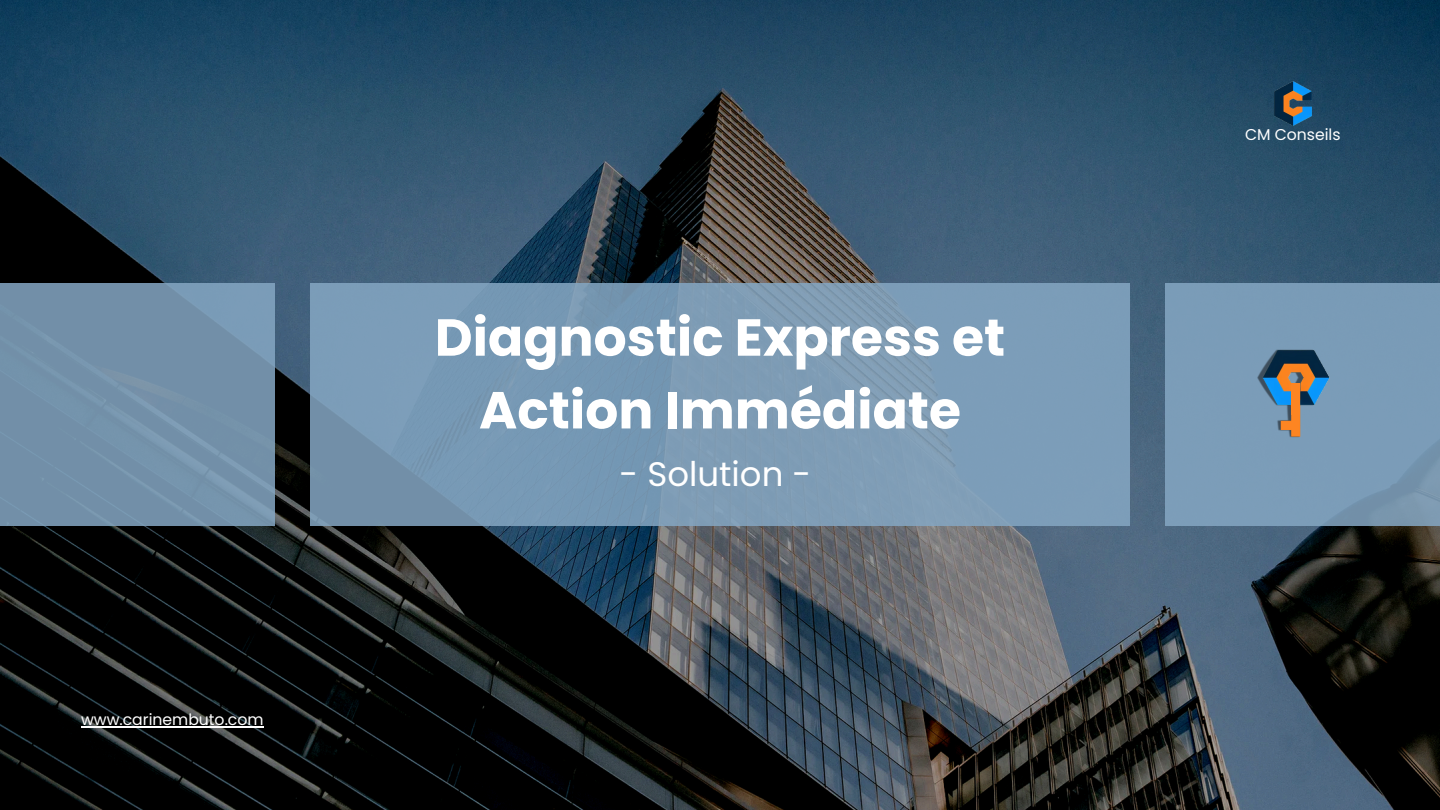
<style>
.page{position:relative;width:1440px;height:810px;background:#fff}
.page>*{position:absolute;margin:0;border:0;box-sizing:border-box;transform-origin:0 0}
.t1{font:700 52px/72.8px "Poppins";color:#fff;text-align:center}
.t2{font:34px "Poppins";color:#fff}
.t3{font:15.6px "Poppins";color:#fff}
</style>
<div class="page">
<img style="left:0;top:0;width:1440px;height:810px">
<div style="left:0;top:284px;width:274px;height:242px;background:linear-gradient(to right,#728fa7,#7594ad)"></div>
<div style="left:310px;top:284px;width:820px;height:242px;background:linear-gradient(to right,#7697b2,#7f9eb8)"></div>
<div style="left:1165px;top:284px;width:275px;height:242px;background:#7b9cb8"></div>
<img style="left:1274px;top:81px;width:37px;height:45px">
<hr style="left:81px;top:726px;width:183px;height:2px;background:#fff">
<img style="left:1277px;top:407px;width:24px;height:30px">
<img style="left:1257px;top:349px;width:72px;height:58px">
<div style="left:1291px;top:383px;width:9px;height:31px;background:#fd8522"></div>
<h2 class="t3" style="left:81px;top:708px;width:184px">www.carinembuto.com</h2>
<p class="t1" style="left:435px;top:301px;width:572px">Diagnostic Express et<br>Action Immédiate</p>
<p class="t2" style="left:620px;top:450px;width:193px">- Solution -</p>
<h1 class="t3" style="left:1245px;top:124px;width:97px">CM Conseils</h1>
</div>
